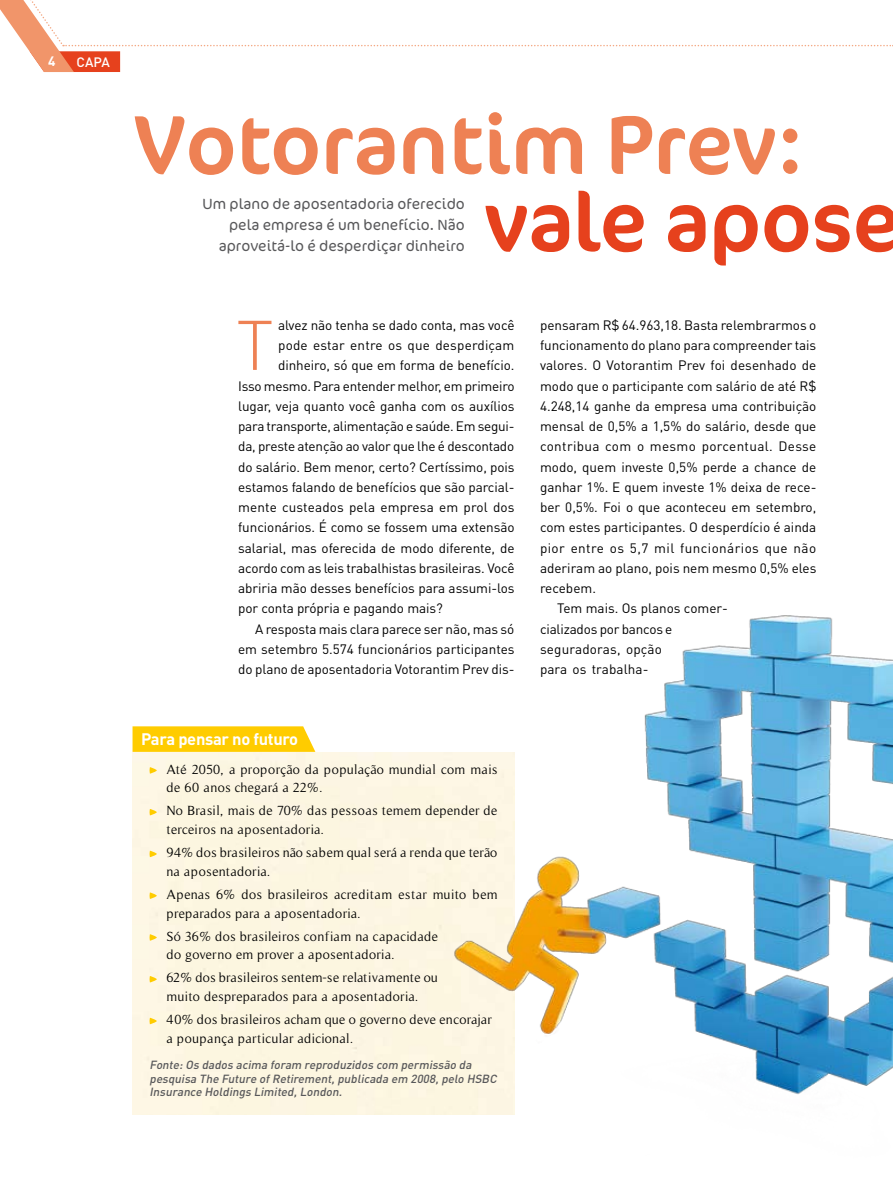
<style>
.page{position:relative;width:893px;height:1191px;background:#fff}
.page>*{position:absolute;margin:0;border:0;box-sizing:border-box;transform-origin:0 0}
.t1{font:84px "Cocon";color:#ee8154}
.t2{font:84px "Cocon";color:#e6411d}
.t3{font:300 69px "DIN Pro";color:#ee8154}
.t4{font:700 16.5px "DIN Pro";letter-spacing:-.02em;color:#fff}
.t5{font:300 15px/21px "Cocon";color:#58585a;text-align:right}
.t6{font:13.5px "DIN Pro";letter-spacing:-.005em;color:#000}
.t7{font:13.5px/18.8px "Timeless";letter-spacing:.03em;color:#000}
.t8{font:500 13.5px "DIN Pro";color:#fff}
.t9{font:700 13.5px "DIN Pro";color:#fff}
.t10{font:italic 500 11.7px/13.5px "DIN Pro";letter-spacing:-.225em;color:#58585a}
</style>
<div class="page">
<svg style="left:0;top:0;width:893px;height:72px"></svg>
<svg style="left:133px;top:726px;width:182px;height:26px;background:#ffce0c"></svg>
<div style="left:133px;top:752px;width:252px;height:362px;background:#fcf6e1"></div>
<img style="left:385px;top:615px;width:508px;height:500px">
<svg style="left:150px;top:767px;width:7px;height:6px"></svg>
<svg style="left:150px;top:809px;width:7px;height:6px"></svg>
<svg style="left:150px;top:850px;width:7px;height:7px"></svg>
<svg style="left:150px;top:892px;width:7px;height:7px"></svg>
<svg style="left:150px;top:934px;width:7px;height:6px"></svg>
<svg style="left:150px;top:976px;width:7px;height:6px"></svg>
<svg style="left:150px;top:1017px;width:7px;height:7px"></svg>
<p class="t9" style="left:48px;top:52px;width:9px">4</p>
<p class="t8" style="left:77px;top:53px;width:35px">CAPA</p>
<h1 class="t1" style="left:134px;top:96px;width:672px">Votorantim Prev:</h1>
<h1 class="t2" style="left:485px;top:173px;width:417px">vale apose</h1>
<p class="t5" style="left:203px;top:194px;width:264px">Um plano de aposentadoria oferecido pela empresa é um benefício. Não aproveitá-lo é desperdiçar dinheiro</p>
<p class="t6" style="left:278px;top:316px;width:238px">alvez não tenha se dado conta, mas você</p>
<p class="t6" style="left:278px;top:336px;width:238px">pode estar entre os que desperdiçam</p>
<p class="t6" style="left:278px;top:356px;width:238px">dinheiro, só que em forma de benefício.</p>
<p class="t6" style="left:238px;top:376px;width:278px">Isso mesmo. Para entender melhor, em primeiro</p>
<p class="t6" style="left:238px;top:397px;width:278px">lugar, veja quanto você ganha com os auxílios</p>
<p class="t6" style="left:238px;top:417px;width:278px">para transporte, alimentação e saúde. Em segui-</p>
<p class="t6" style="left:238px;top:437px;width:278px">da, preste atenção ao valor que lhe é descontado</p>
<p class="t6" style="left:238px;top:457px;width:278px">do salário. Bem menor, certo? Certíssimo, pois</p>
<p class="t6" style="left:238px;top:478px;width:278px">estamos falando de benefícios que são parcial-</p>
<p class="t6" style="left:238px;top:498px;width:278px">mente custeados pela empresa em prol dos</p>
<p class="t6" style="left:238px;top:518px;width:278px">funcionários. É como se fossem uma extensão</p>
<p class="t6" style="left:238px;top:538px;width:278px">salarial, mas oferecida de modo diferente, de</p>
<p class="t6" style="left:238px;top:559px;width:278px">acordo com as leis trabalhistas brasileiras. Você</p>
<p class="t6" style="left:238px;top:579px;width:278px">abriria mão desses benefícios para assumi-los</p>
<p class="t6" style="left:238px;top:599px;width:206px">por conta própria e pagando mais?</p>
<p class="t6" style="left:255px;top:619px;width:261px">A resposta mais clara parece ser não, mas só</p>
<p class="t6" style="left:238px;top:640px;width:278px">em setembro 5.574 funcionários participantes</p>
<p class="t6" style="left:238px;top:660px;width:278px">do plano de aposentadoria Votorantim Prev dis-</p>
<h2 class="t3" style="left:236px;top:298px;width:35px">T</h2>
<p class="t4" style="left:141px;top:728px;width:159px">Para pensar no futuro</p>
<p class="t7" style="left:167px;top:759px;width:332px">Até 2050, a proporção da população mundial com mais de 60 anos chegará a 22%.</p>
<p class="t7" style="left:167px;top:801px;width:332px">No Brasil, mais de 70% das pessoas temem depender de terceiros na aposentadoria.</p>
<p class="t7" style="left:167px;top:843px;width:332px">94% dos brasileiros não sabem qual será a renda que terão na aposentadoria.</p>
<p class="t7" style="left:167px;top:885px;width:332px">Apenas 6% dos brasileiros acreditam estar muito bem preparados para a aposentadoria.</p>
<p class="t7" style="left:167px;top:926px;width:273px">Só 36% dos brasileiros confiam na capacidade do governo em prover a aposentadoria.</p>
<p class="t7" style="left:167px;top:968px;width:273px">62% dos brasileiros sentem-se relativamente ou muito despreparados para a aposentadoria.</p>
<p class="t7" style="left:167px;top:1010px;width:327px">40% dos brasileiros acham que o governo deve encorajar a poupança particular adicional.</p>
<p class="t10" style="left:150px;top:1057px;width:349px">Fonte:Os dados acima foram reproduzidos com permissão da pesquisa The Future ofRetirement,publicada em 2008,pelo HSBC<br>Insurance Holdings Limited,London.</p>
<p class="t6" style="left:540px;top:316px;width:278px">pensaram R$ 64.963,18. Basta relembrarmos o</p>
<p class="t6" style="left:540px;top:336px;width:278px">funcionamento do plano para compreender tais</p>
<p class="t6" style="left:540px;top:356px;width:278px">valores. O Votorantim Prev foi desenhado de</p>
<p class="t6" style="left:540px;top:376px;width:278px">modo que o participante com salário de até R$</p>
<p class="t6" style="left:540px;top:397px;width:278px">4.248,14 ganhe da empresa uma contribuição</p>
<p class="t6" style="left:540px;top:417px;width:278px">mensal de 0,5% a 1,5% do salário, desde que</p>
<p class="t6" style="left:540px;top:437px;width:278px">contribua com o mesmo porcentual. Desse</p>
<p class="t6" style="left:540px;top:457px;width:278px">modo, quem investe 0,5% perde a chance de</p>
<p class="t6" style="left:540px;top:478px;width:278px">ganhar 1%. E quem investe 1% deixa de rece-</p>
<p class="t6" style="left:540px;top:498px;width:278px">ber 0,5%. Foi o que aconteceu em setembro,</p>
<p class="t6" style="left:540px;top:518px;width:278px">com estes participantes. O desperdício é ainda</p>
<p class="t6" style="left:540px;top:538px;width:278px">pior entre os 5,7 mil funcionários que não</p>
<p class="t6" style="left:540px;top:559px;width:278px">aderiram ao plano, pois nem mesmo 0,5% eles</p>
<p class="t6" style="left:540px;top:579px;width:57px">recebem.</p>
<p class="t6" style="left:557px;top:599px;width:172px">Tem mais. Os planos comer-</p>
<p class="t6" style="left:540px;top:619px;width:134px">cializados por bancos e</p>
<p class="t6" style="left:540px;top:640px;width:123px">seguradoras, opção</p>
<p class="t6" style="left:540px;top:660px;width:110px">para os trabalha-</p>
</div>
